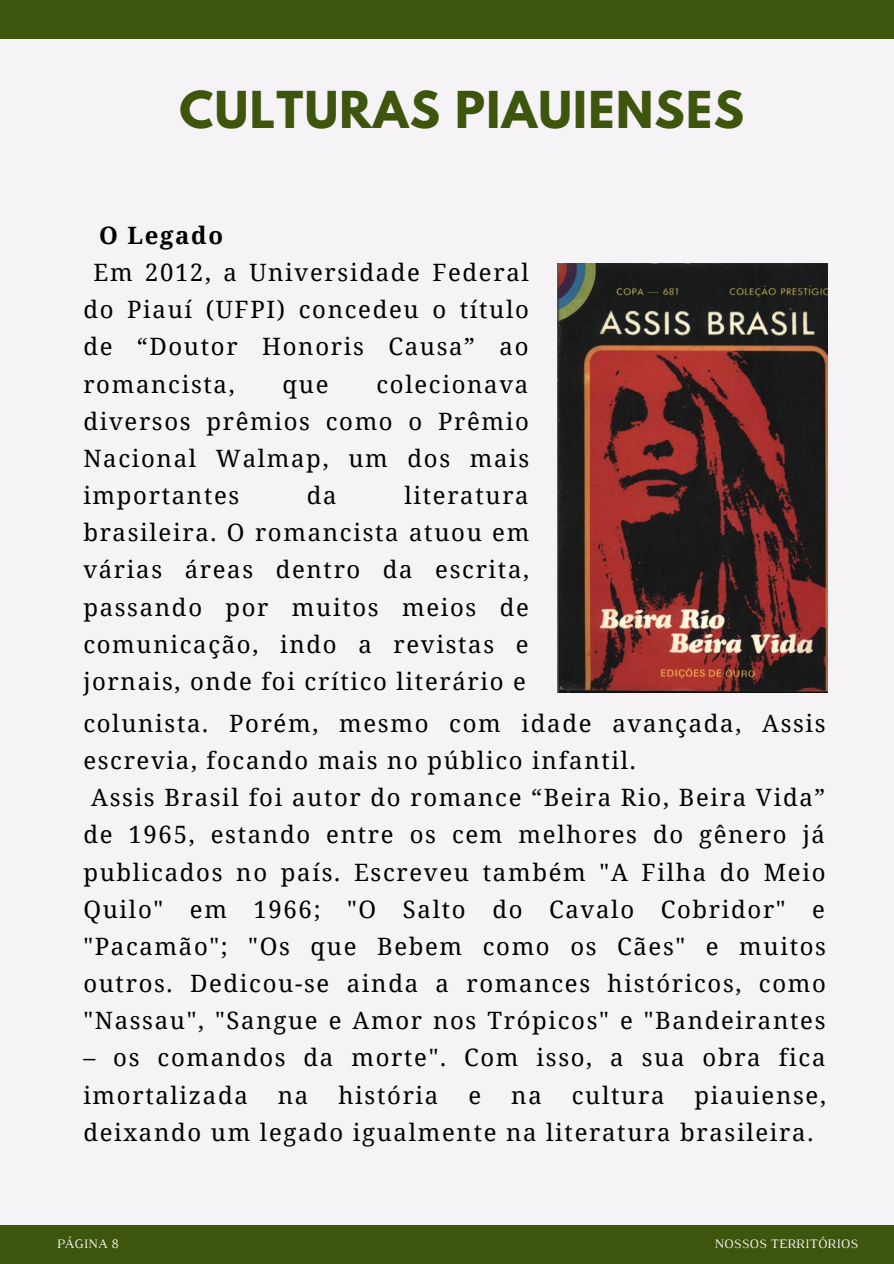
<style>
.page{position:relative;width:894px;height:1264px;background:#fff}
.page>*{position:absolute;margin:0;border:0;box-sizing:border-box;transform-origin:0 0}
.t1{font:700 45px "League Spartan";letter-spacing:.03em;color:#3d550c}
.t2{font:23.85px/37.2px "Noto Serif";letter-spacing:.07em;color:#000;text-align:justify}
.t3{font:700 23.85px "Noto Serif";letter-spacing:.07em;color:#000}
.t4{font:13.2px "Luthier";color:#f5f3f5}
</style>
<div class="page">
<div style="left:0;top:0;width:893px;height:1263px;background:#f5f3f5"></div>
<div style="left:0;top:1224px;width:893px;height:39px;background:#3d550c"></div>
<div style="left:0;top:0;width:893px;height:39px;background:#3d550c"></div>
<img style="left:557px;top:263px;width:270px;height:429px">
<p class="t1" style="left:179px;top:87px;width:565px">CULTURAS PIAUIENSES</p>
<p class="t3" style="left:99px;top:218px;width:125px">O Legado</p>
<p class="t2" style="left:83px;top:253px;width:447px;text-indent:10px">Em 2012, a Universidade Federal do Piauí (UFPI) concedeu o título de “Doutor Honoris Causa” ao romancista,</p>
<p class="t2" style="left:83px;top:365px;width:447px;text-indent:293px">colecionava diversos prêmios como o Prêmio Nacional Walmap, um dos mais importantes</p>
<p class="t2" style="left:282px;top:365px;width:47px">que</p>
<p class="t2" style="left:83px;top:476px;width:447px;text-indent:321px">literatura brasileira. O romancista atuou em várias áreas dentro da escrita, passando por muitos meios de comunicação, indo a revistas e jornais, onde foi crítico literário e</p>
<p class="t2" style="left:307px;top:476px;width:31px">da</p>
<p class="t2" style="left:83px;top:704px;width:743px">colunista. Porém, mesmo com idade avançada, Assis escrevia, focando mais no público infantil.</p>
<p class="t2" style="left:83px;top:778px;width:744px;text-align:center">Assis Brasil foi autor do romance “Beira Rio, Beira Vida” de 1965, estando entre os cem melhores do gênero já publicados no país. Escreveu também "A Filha do Meio Quilo" em 1966; "O Salto do Cavalo Cobridor" e "Pacamão"; "Os que Bebem como os Cães" e muitos outros. Dedicou-se ainda a romances históricos, como "Nassau", "Sangue e Amor nos Trópicos" e "Bandeirantes</p>
<p class="t2" style="left:83px;top:1038px;width:743px">– os comandos da morte". Com isso, a sua obra fica imortalizada</p>
<p class="t2" style="left:278px;top:1075px;width:32px">na</p>
<p class="t2" style="left:338px;top:1075px;width:101px">história</p>
<p class="t2" style="left:468px;top:1075px;width:14px">e</p>
<p class="t2" style="left:511px;top:1075px;width:32px">na</p>
<p class="t2" style="left:571px;top:1075px;width:94px">cultura</p>
<p class="t2" style="left:83px;top:1075px;width:744px;text-indent:611px">piauiense, deixando um legado igualmente na literatura brasileira.</p>
<p class="t4" style="left:57px;top:1239px;width:64px">PÁGINA 8</p>
<p class="t4" style="left:714px;top:1238px;width:145px">NOSSOS TERRITÓRIOS</p>
</div>
